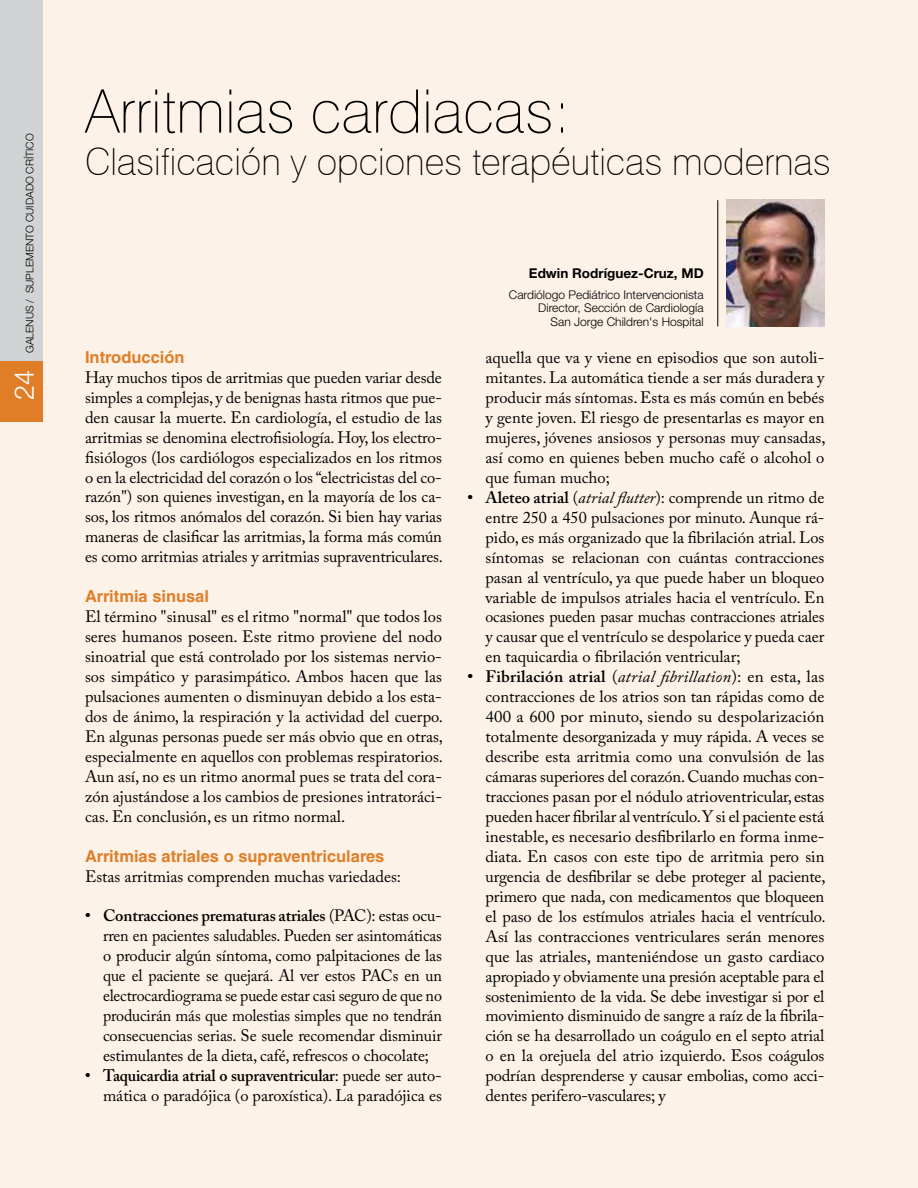
<style>
.page{position:relative;width:918px;height:1188px;background:#fff}
.page>*{position:absolute;margin:0;border:0;box-sizing:border-box;transform-origin:0 0}
.t1{font:100 60px "Swiss 721 BT";color:#000}
.t2{font:100 37.5px "Swiss 721 BT";color:#000}
.t3{font:300 27px "Helvetica Neue";color:#fff}
.t4{font:16.5px/20px "Adobe Caslon Pro";color:#000;text-align:justify}
.t5{font:700 16.5px "Helvetica LT Std";color:#e07e27}
.t6{font:700 13.5px "Helvetica Neue";color:#000}
.t7{font:300 12px/13.5px "Helvetica Neue";color:#000;text-align:right}
.t8{font:300 10.5px "Helvetica Neue";color:#000}
.s1{font-weight:600}
.s2{font-style:italic}
</style>
<div class="page">
<div style="left:0;top:0;width:917px;height:1188px;background:#fcf2e8"></div>
<hr style="left:717px;top:200px;width:1px;height:126px;background:#000">
<img style="left:727px;top:200px;width:97px;height:127px">
<div style="left:0;top:0;width:43px;height:412px;background:#d1d3d4"></div>
<div style="left:0;top:361px;width:43px;height:61px;background:#e07e27"></div>
<p class="t8" style="left:23px;top:353px;width:221px;rotate:-90deg">GALENUS / SUPLEMENTO CUIDADO CRÍTICO</p>
<h3 class="t3" style="left:8px;top:400px;width:32px;rotate:-90deg">24</h3>
<h1 class="t1" style="left:85px;top:75px;width:487px">Arritmias cardiacas:</h1>
<h2 class="t2" style="left:85px;top:138px;width:747px">Clasificación y opciones terapéuticas modernas</h2>
<p class="t5" style="left:85px;top:347px;width:101px">Introducción</p>
<p class="t4" style="left:85px;top:367px;width:360px">Hay muchos tipos de arritmias que pueden variar desde simples a complejas, y de benignas hasta ritmos que pue&shy;den causar la muerte. En cardiología, el estudio de las arritmias se denomina electrofisiología. Hoy, los electro&shy;fisiólogos (los cardiólogos especializados en los ritmos o en la electricidad del corazón o los “electricistas del co&shy;razón") son quienes investigan, en la mayoría de los ca&shy;sos, los ritmos anómalos del corazón. Si bien hay varias maneras de clasificar las arritmias, la forma más común es como arritmias atriales y arritmias supraventriculares.</p>
<p class="t5" style="left:85px;top:586px;width:126px">Arritmia sinusal</p>
<p class="t4" style="left:85px;top:607px;width:360px">El término "sinusal" es el ritmo "normal" que todos los seres humanos poseen. Este ritmo proviene del nodo sinoatrial que está controlado por los sistemas nervio&shy;sos simpático y parasimpático. Ambos hacen que las pulsaciones aumenten o disminuyan debido a los esta&shy;dos de ánimo, la respiración y la actividad del cuerpo.<br>En algunas personas puede ser más obvio que en otras, especialmente en aquellos con problemas respiratorios.<br>Aun así, no es un ritmo anormal pues se trata del cora&shy;zón ajustándose a los cambios de presiones intratoráci&shy;cas. En conclusión, es un ritmo normal.</p>
<p class="t5" style="left:85px;top:846px;width:301px">Arritmias atriales o supraventriculares</p>
<p class="t4" style="left:85px;top:866px;width:318px">Estas arritmias comprenden muchas variedades:</p>
<p class="t4" style="left:103px;top:906px;width:340px;text-indent:-18px"><span class="s1">• Contracciones prematuras atriales</span> (PAC): estas ocu&shy;rren en pacientes saludables. Pueden ser asintomáticas o producir algún síntoma, como palpitaciones de las que el paciente se quejará. Al ver estos PACs en un electrocardiograma se puede estar casi seguro de que no producirán más que molestias simples que no tendrán consecuencias serias. Se suele recomendar disminuir estimulantes de la dieta, café, refrescos o chocolate;</p>
<p class="t4" style="left:85px;top:1065px;width:358px;text-align:right"><span class="s1">• Taquicardia atrial o supraventricular</span>: puede ser auto&shy;mática o paradójica (o paroxística). La paradójica es</p>
<p class="t6" style="left:529px;top:265px;width:176px">Edwin Rodríguez-Cruz, MD</p>
<p class="t7" style="left:509px;top:287px;width:196px">Cardiólogo Pediátrico Intervencionista<br>Director, Sección de Cardiología<br>San Jorge Children's Hospital</p>
<p class="t4" style="left:486px;top:347px;width:342px">aquella que va y viene en episodios que son autoli&shy;mitantes. La automática tiende a ser más duradera y producir más síntomas. Esta es más común en bebés y gente joven. El riesgo de presentarlas es mayor en mujeres, jóvenes ansiosos y personas muy cansadas, así como en quienes beben mucho café o alcohol o que fuman mucho;</p>
<p class="t4" style="left:485px;top:487px;width:340px;text-indent:-18px"><span class="s1">• Aleteo atrial</span> (<span class="s2">atrial flutter</span>): comprende un ritmo de entre 250 a 450 pulsaciones por minuto. Aunque rá&shy;pido, es más organizado que la fibrilación atrial. Los síntomas se relacionan con cuántas contracciones pasan al ventrículo, ya que puede haber un bloqueo variable de impulsos atriales hacia el ventrículo. En ocasiones pueden pasar muchas contracciones atriales y causar que el ventrículo se despolarice y pueda caer en taquicardia o fibrilación ventricular;</p>
<p class="t4" style="left:485px;top:667px;width:342px;text-indent:-18px"><span class="s1">• Fibrilación atrial</span> (<span class="s2">atrial fibrillation</span>): en esta, las contracciones de los atrios son tan rápidas como de 400 a 600 por minuto, siendo su despolarización totalmente desorganizada y muy rápida. A veces se describe esta arritmia como una convulsión de las cámaras superiores del corazón. Cuando muchas con&shy;tracciones pasan por el nódulo atrioventricular, estas pueden hacer fibrilar al ventrículo. Y si el paciente está inestable, es necesario desfibrilarlo en forma inme&shy;diata. En casos con este tipo de arritmia pero sin urgencia de desfibrilar se debe proteger al paciente, primero que nada, con medicamentos que bloqueen el paso de los estímulos atriales hacia el ventrículo.<br>Así las contracciones ventriculares serán menores que las atriales, manteniéndose un gasto cardiaco apropiado y obviamente una presión aceptable para el sostenimiento de la vida. Se debe investigar si por el movimiento disminuido de sangre a raíz de la fibrila&shy;ción se ha desarrollado un coágulo en el septo atrial o en la orejuela del atrio izquierdo. Esos coágulos podrían desprenderse y causar embolias, como acci&shy;dentes perifero-vasculares; y</p>
</div>
